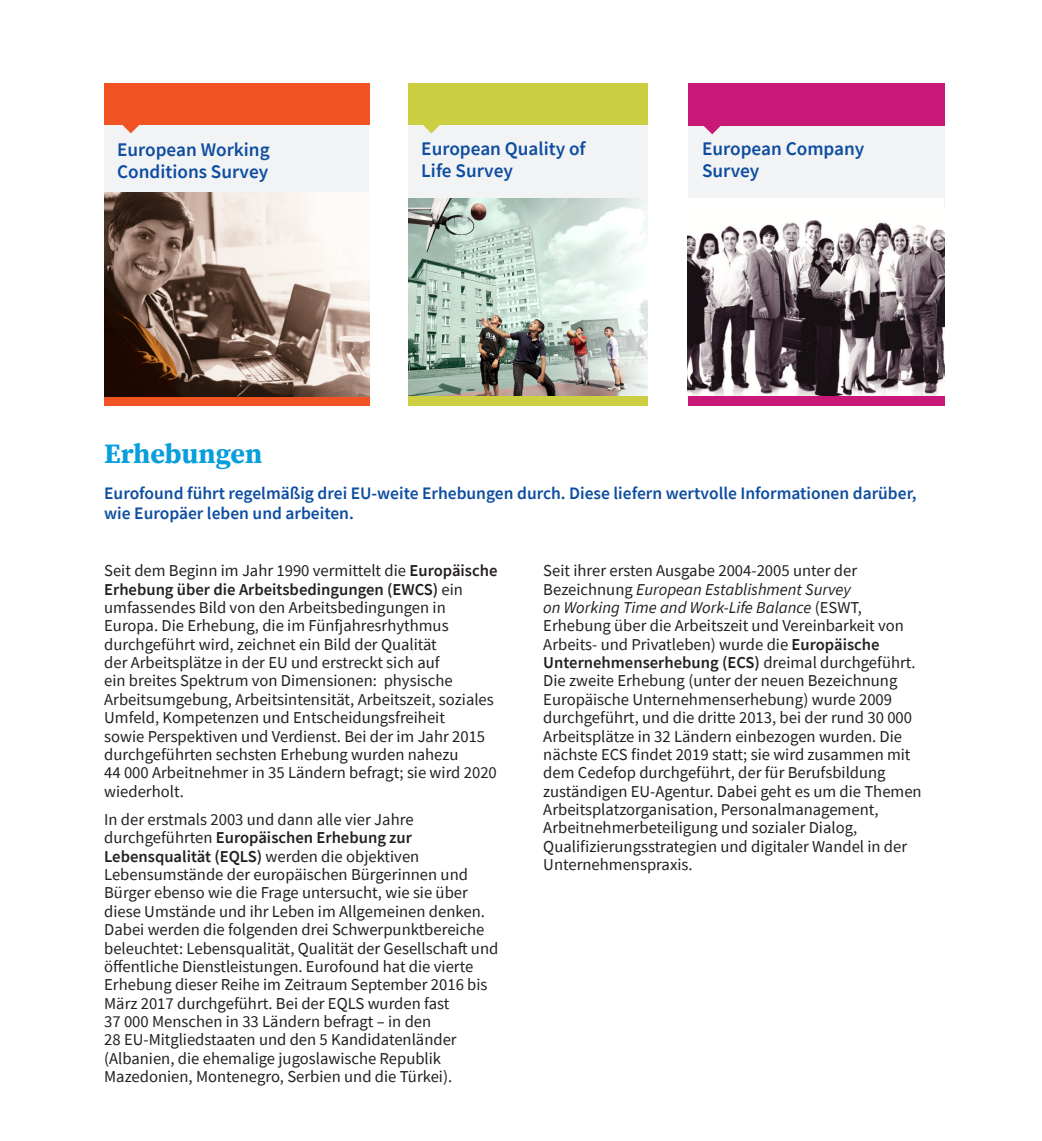
<style>
.page{position:relative;width:1042px;height:1141px;background:#fff}
.page>*{position:absolute;margin:0;border:0;box-sizing:border-box;transform-origin:0 0}
.Serif_Subhead__2{font:700 28px "Source Serif Pro";color:#069edb}
.EF_Body_9_5pt{font:600 19.25px/21.9px "Source Sans Pro";color:#0d4da1}
.EF_Body_9_5pt-2{font:600 17.5px/20.1px "Source Sans Pro";color:#0d4da1}
.t1{font:16.62px/18.4px "Source Sans Pro";color:#231f20}
.s1{font-weight:600}
.s2{font-style:italic}
</style>
<div class="page">
<div style="left:409px;top:106px;width:239px;height:295px;background:#f2f3f4"></div>
<div style="left:688px;top:107px;width:256px;height:294px;background:#f2f3f4"></div>
<div style="left:409px;top:83px;width:239px;height:41px;background:#cdcf43"></div>
<div style="left:688px;top:83px;width:256px;height:42px;background:#ca1879"></div>
<svg style="left:421px;top:124px;width:20px;height:9px"></svg>
<svg style="left:702px;top:125px;width:20px;height:9px"></svg>
<img style="left:409px;top:198px;width:239px;height:198px">
<div style="left:687px;top:198px;width:257px;height:203px;background:#fff"></div>
<img style="left:687px;top:220px;width:257px;height:176px">
<div style="left:104px;top:124px;width:265px;height:69px;background:#f2f3f4"></div>
<img style="left:104px;top:193px;width:265px;height:204px">
<div style="left:104px;top:83px;width:265px;height:41px;background:#f15422"></div>
<svg style="left:121px;top:124px;width:20px;height:9px"></svg>
<div style="left:104px;top:397px;width:265px;height:9px;background:#f15422"></div>
<div style="left:409px;top:396px;width:239px;height:10px;background:#cdcf43"></div>
<div style="left:688px;top:396px;width:256px;height:10px;background:#ca1879"></div>
<p class="EF_Body_9_5pt" style="left:117px;top:139px;width:154px">European Working<br>Conditions Survey</p>
<p class="EF_Body_9_5pt" style="left:421px;top:138px;width:166px">European Quality of<br>Life Survey</p>
<p class="EF_Body_9_5pt" style="left:702px;top:138px;width:164px">European Company<br>Survey</p>
<p class="Serif_Subhead__2" style="left:104px;top:437px;width:160px">Erhebungen</p>
<p class="EF_Body_9_5pt-2" style="left:104px;top:482px;width:814px">Eurofound führt regelmäßig drei EU-weite Erhebungen durch. Diese liefern wertvolle Informationen darüber, wie Europäer leben und arbeiten.</p>
<p class="t1" style="left:104px;top:561px;width:395px">Seit dem Beginn im Jahr 1990 vermittelt die <span class="s1">Europäische Erhebung über die Arbeitsbedingungen (EWCS)</span> ein umfassendes Bild von den Arbeitsbedingungen in Europa. Die Erhebung, die im Fünfjahresrhythmus durchgeführt wird, zeichnet ein Bild der Qualität<br>der Arbeitsplätze in der EU und erstreckt sich auf<br>ein breites Spektrum von Dimensionen: physische Arbeitsumgebung, Arbeitsintensität, Arbeitszeit, soziales Umfeld, Kompetenzen und Entscheidungsfreiheit<br>sowie Perspektiven und Verdienst. Bei der im Jahr 2015 durchgeführten sechsten Erhebung wurden nahezu</p>
<p class="t1" style="left:104px;top:763px;width:394px">44 000 Arbeitnehmer in 35 Ländern befragt; sie wird 2020 wiederholt.</p>
<p class="t1" style="left:104px;top:810px;width:396px">In der erstmals 2003 und dann alle vier Jahre durchgeführten <span class="s1">Europäischen Erhebung zur Lebensqualität (EQLS)</span> werden die objektiven Lebensumstände der europäischen Bürgerinnen und Bürger ebenso wie die Frage untersucht, wie sie über diese Umstände und ihr Leben im Allgemeinen denken.<br>Dabei werden die folgenden drei Schwerpunktbereiche beleuchtet: Lebensqualität, Qualität der Gesellschaft und öffentliche Dienstleistungen. Eurofound hat die vierte Erhebung dieser Reihe im Zeitraum September 2016 bis März 2017 durchgeführt. Bei der EQLS wurden fast</p>
<p class="t1" style="left:104px;top:1012px;width:354px">37 000 Menschen in 33 Ländern befragt – in den<br>28 EU-Mitgliedstaaten und den 5 Kandidatenländer (Albanien, die ehemalige jugoslawische Republik Mazedonien, Montenegro, Serbien und die Türkei).</p>
<p class="t1" style="left:543px;top:561px;width:380px">Seit ihrer ersten Ausgabe 2004-2005 unter der Bezeichnung <span class="s2">European Establishment Survey<br>on Working Time and Work-Life Balance</span> (ESWT, Erhebung über die Arbeitszeit und Vereinbarkeit von Arbeits- und Privatleben) wurde die <span class="s1">Europäische Unternehmenserhebung (ECS)</span> dreimal durchgeführt.<br>Die zweite Erhebung (unter der neuen Bezeichnung Europäische Unternehmenserhebung) wurde 2009 durchgeführt, und die dritte 2013, bei der rund 30 000<br>Arbeitsplätze in 32 Ländern einbezogen wurden. Die nächste ECS findet 2019 statt; sie wird zusammen mit dem Cedefop durchgeführt, der für Berufsbildung zuständigen EU-Agentur. Dabei geht es um die Themen Arbeitsplatzorganisation, Personalmanagement, Arbeitnehmerbeteiligung und sozialer Dialog, Qualifizierungsstrategien und digitaler Wandel in der Unternehmenspraxis.</p>
</div>
